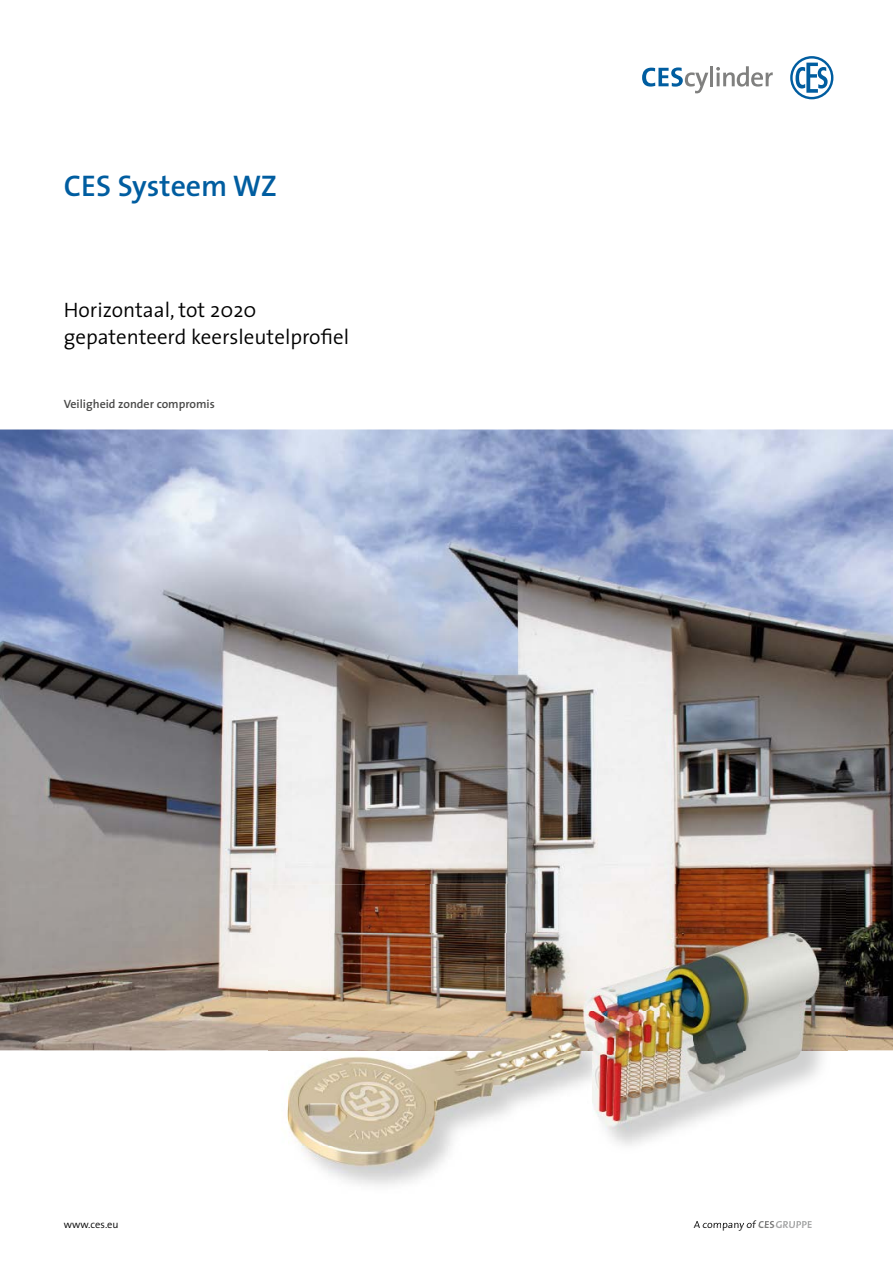
<style>
.page{position:relative;width:893px;height:1263px;background:#fff}
.page>*{position:absolute;margin:0;border:0;box-sizing:border-box;transform-origin:0 0}
.t1{font:600 30px "The Sans";color:#005da0}
.t2{font:300 21px/27px "The Sans";color:#000}
.t3{font:600 12px "The Sans";color:#494948}
.t4{font:300 10.5px "The Sans";color:#000}
.s1{font-weight:700;color:#80807f}
.s2{font-weight:700;color:#a9a9aa}
</style>
<div class="page">
<svg style="left:642px;top:67px;width:66px;height:26px"></svg>
<hr style="left:710px;top:66px;width:3px;height:20px;background:#80807f">
<svg style="left:716px;top:66px;width:57px;height:21px"></svg>
<svg style="left:790px;top:56px;width:43px;height:43px"></svg>
<img style="left:0;top:429px;width:893px;height:621px">
<img style="left:289px;top:934px;width:558px;height:251px">
<img style="left:269px;top:1050px;width:52px;height:135px">
<img style="left:695px;top:1220px;width:61px;height:4px">
<img style="left:759px;top:1221px;width:15px;height:3px">
<img style="left:776px;top:1221px;width:36px;height:3px">
<img style="left:269px;top:885px;width:157px;height:83px">
<img style="left:426px;top:885px;width:419px;height:49px">
<img style="left:269px;top:967px;width:20px;height:83px">
<h1 class="t1" style="left:64px;top:161px;width:215px">CES Systeem WZ</h1>
<p class="t2" style="left:64px;top:296px;width:287px">Horizontaal, tot 2020 gepatenteerd keersleutelprofiel</p>
<p class="t3" style="left:64px;top:394px;width:153px">Veiligheid zonder compromis</p>
<p class="t4" style="left:64px;top:1216px;width:56px">www.ces.eu</p>
<p class="t4" style="left:694px;top:1216px;width:120px">A company of <span class="s1">CES</span><span class="s2">GRUPPE</span></p>
</div>
